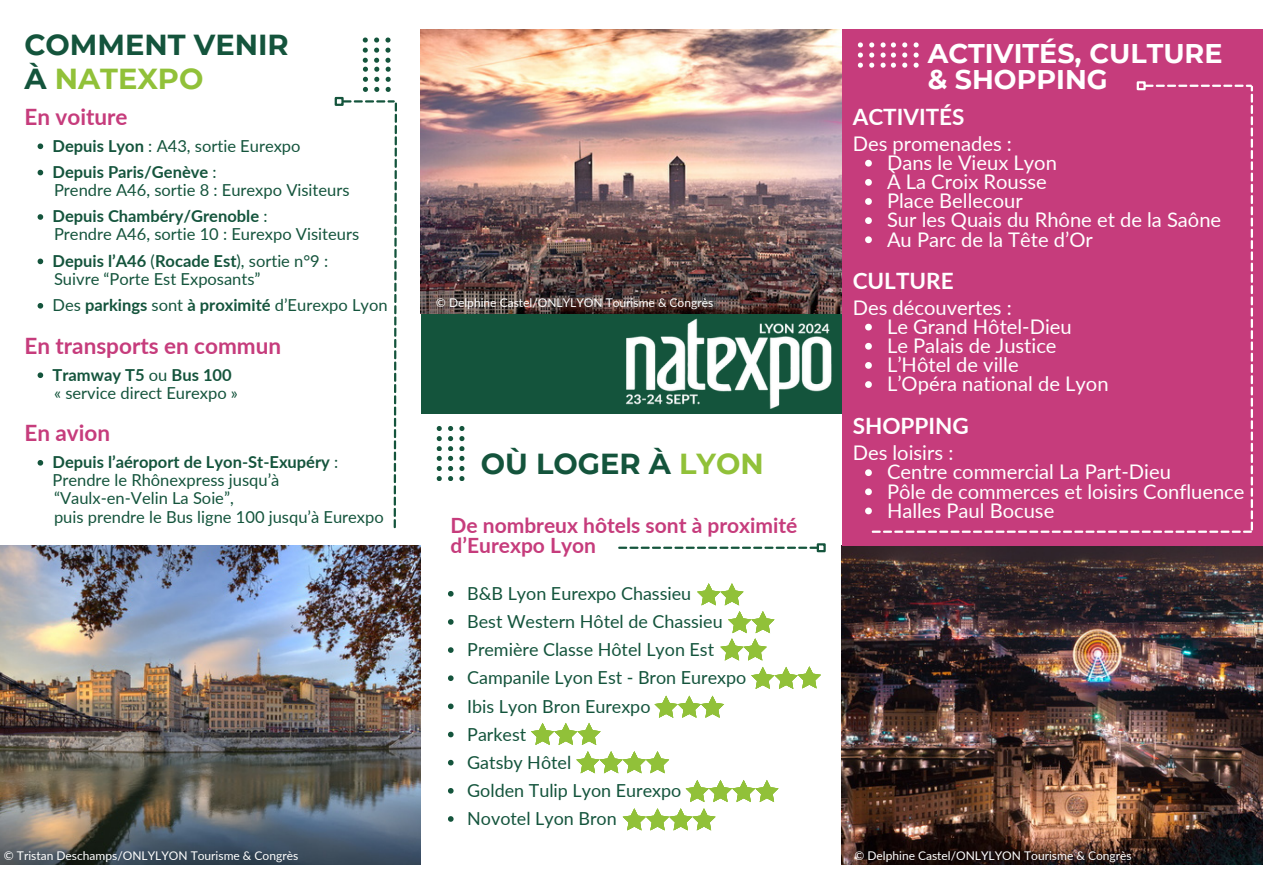
<style>
.page{position:relative;width:1263px;height:894px;background:#fff}
.page>*{position:absolute;margin:0;border:0;box-sizing:border-box;transform-origin:0 0}
.t1{font:700 28.95px/33.8px "Montserrat";color:#14543c}
.t2{font:700 27px/25.8px "Montserrat";color:#fff}
.t3{font:700 22.5px "Lato";color:#c63c7c}
.t4{font:700 22.5px "Lato";color:#fff}
.t5{font:700 21px/20.2px "Lato";color:#c63c7c}
.t6{font:20.1px "Lato";color:#fff}
.t7{font:18px "Lato";color:#14543c}
.t8{font:16.5px/18.1px "Lato";color:#14543c}
.t9{font:700 16.5px/18.1px "Lato";color:#14543c}
.t10{font:12px "Lato";color:#fff}
.s1{color:#91c139}
.s2{font-weight:700}
.s3{font-weight:400}
</style>
<div class="page">
<img style="left:842px;top:545px;width:421px;height:319px">
<img style="left:0;top:545px;width:421px;height:319px">
<img style="left:421px;top:29px;width:421px;height:285px">
<div style="left:842px;top:29px;width:421px;height:516px;background:#c63c7c"></div>
<div style="left:421px;top:314px;width:421px;height:100px;background:#14543c"></div>
<svg style="left:437px;top:426px;width:5px;height:54px"></svg>
<svg style="left:448px;top:426px;width:5px;height:54px"></svg>
<svg style="left:459px;top:426px;width:5px;height:54px"></svg>
<svg style="left:618px;top:546px;width:199px;height:2px"></svg>
<div style="left:817px;top:543px;width:9px;height:9px;border:2px solid #14543c"></div>
<svg style="left:448px;top:591px;width:6px;height:5px"></svg>
<svg style="left:448px;top:619px;width:6px;height:5px"></svg>
<svg style="left:448px;top:647px;width:6px;height:5px"></svg>
<svg style="left:448px;top:675px;width:6px;height:5px"></svg>
<svg style="left:448px;top:703px;width:6px;height:6px"></svg>
<svg style="left:448px;top:731px;width:6px;height:6px"></svg>
<svg style="left:448px;top:759px;width:6px;height:6px"></svg>
<svg style="left:448px;top:788px;width:6px;height:5px"></svg>
<svg style="left:448px;top:816px;width:6px;height:5px"></svg>
<svg style="left:720px;top:611px;width:54px;height:49px"></svg>
<svg style="left:697px;top:583px;width:47px;height:22px"></svg>
<svg style="left:654px;top:695px;width:70px;height:22px"></svg>
<svg style="left:531px;top:723px;width:70px;height:21px"></svg>
<svg style="left:751px;top:666px;width:70px;height:22px"></svg>
<svg style="left:576px;top:751px;width:93px;height:22px"></svg>
<svg style="left:686px;top:780px;width:92px;height:21px"></svg>
<svg style="left:623px;top:808px;width:93px;height:22px"></svg>
<img style="left:609px;top:304px;width:233px;height:105px">
<svg style="left:902px;top:42px;width:5px;height:25px"></svg>
<svg style="left:914px;top:42px;width:5px;height:25px"></svg>
<svg style="left:858px;top:42px;width:5px;height:25px"></svg>
<svg style="left:869px;top:42px;width:5px;height:25px"></svg>
<svg style="left:881px;top:42px;width:15px;height:25px"></svg>
<div style="left:1137px;top:81px;width:9px;height:9px;border:2px solid #fff"></div>
<svg style="left:865px;top:85px;width:388px;height:447px"></svg>
<svg style="left:344px;top:100px;width:53px;height:428px"></svg>
<div style="left:335px;top:97px;width:9px;height:9px;border:2px solid #14543c"></div>
<svg style="left:363px;top:37px;width:5px;height:54px"></svg>
<svg style="left:374px;top:37px;width:5px;height:54px"></svg>
<svg style="left:385px;top:37px;width:6px;height:54px"></svg>
<svg style="left:38px;top:143px;width:5px;height:6px"></svg>
<svg style="left:38px;top:170px;width:5px;height:5px"></svg>
<svg style="left:38px;top:214px;width:5px;height:6px"></svg>
<svg style="left:38px;top:258px;width:5px;height:6px"></svg>
<svg style="left:38px;top:303px;width:5px;height:5px"></svg>
<svg style="left:38px;top:372px;width:5px;height:6px"></svg>
<svg style="left:38px;top:460px;width:5px;height:5px"></svg>
<p class="t1" style="left:24px;top:28px;width:266px">COMMENT VENIR<br>À <span class="s1">NATEXPO</span></p>
<p class="t3" style="left:24px;top:102px;width:105px">En voiture</p>
<p class="t8" style="left:53px;top:136px;width:250px"><span class="s2">Depuis Lyon</span> : A43, sortie Eurexpo</p>
<p class="t9" style="left:53px;top:162px;width:166px">Depuis Paris/Genève <span class="s3">:</span></p>
<p class="t8" style="left:54px;top:180px;width:297px">Prendre A46, sortie 8 : Eurexpo Visiteurs</p>
<p class="t9" style="left:53px;top:207px;width:217px">Depuis Chambéry/Grenoble <span class="s3">:</span></p>
<p class="t8" style="left:54px;top:225px;width:307px">Prendre A46, sortie 10 : Eurexpo Visiteurs</p>
<p class="t9" style="left:53px;top:251px;width:277px">Depuis l’A46 <span class="s3">(</span>Rocade Est<span class="s3">), sortie n°9 :</span></p>
<p class="t8" style="left:54px;top:269px;width:208px">Suivre “Porte Est Exposants”</p>
<p class="t8" style="left:53px;top:295px;width:337px">Des <span class="s2">parkings</span> sont <span class="s2">à proximité</span> d’Eurexpo Lyon</p>
<p class="t3" style="left:24px;top:331px;width:258px">En transports en commun</p>
<p class="t9" style="left:53px;top:365px;width:181px">Tramway T5 <span class="s3">ou</span> Bus 100</p>
<p class="t8" style="left:54px;top:383px;width:186px">« service direct Eurexpo »</p>
<p class="t3" style="left:24px;top:419px;width:87px">En avion</p>
<p class="t9" style="left:53px;top:452px;width:287px">Depuis l’aéroport de Lyon-St-Exupéry <span class="s3">:<br>Prendre le Rhônexpress jusqu’à</span></p>
<p class="t8" style="left:54px;top:489px;width:331px">“Vaulx-en-Velin La Soie”,<br>puis prendre le Bus ligne 100 jusqu’à Eurexpo</p>
<p class="t10" style="left:4px;top:847px;width:296px">© Tristan Deschamps/ONLYLYON Tourisme &amp; Congrès</p>
<p class="t10" style="left:436px;top:295px;width:279px">© Delphine Castel/ONLYLYON Tourisme &amp; Congrès</p>
<p class="t1" style="left:481px;top:446px;width:285px">OÙ LOGER À <span class="s1">LYON</span></p>
<h5 class="t5" style="left:451px;top:514px;width:348px">De nombreux hôtels sont à proximité d’Eurexpo Lyon</h5>
<h3 class="t7" style="left:467px;top:582px;width:226px">B&amp;B Lyon Eurexpo Chassieu</h3>
<p class="t7" style="left:467px;top:610px;width:257px">Best Western Hôtel de Chassieu</p>
<p class="t7" style="left:467px;top:638px;width:248px">Première Classe Hôtel Lyon Est</p>
<h5 class="t7" style="left:467px;top:666px;width:281px">Campanile Lyon Est - Bron Eurexpo</h5>
<p class="t7" style="left:467px;top:694px;width:185px">Ibis Lyon Bron Eurexpo</p>
<h5 class="t7" style="left:467px;top:722px;width:60px">Parkest</h5>
<p class="t7" style="left:467px;top:750px;width:106px">Gatsby Hôtel</p>
<h5 class="t7" style="left:467px;top:779px;width:216px">Golden Tulip Lyon Eurexpo</h5>
<p class="t7" style="left:467px;top:807px;width:151px">Novotel Lyon Bron</p>
<h3 class="t2" style="left:928px;top:41px;width:296px">ACTIVITÉS, CULTURE &amp; SHOPPING</h3>
<p class="t4" style="left:853px;top:102px;width:113px">ACTIVITÉS</p>
<p class="t6" style="left:853px;top:131px;width:161px">Des promenades :</p>
<h5 class="t6" style="left:887px;top:150px;width:171px">Dans le Vieux Lyon</h5>
<p class="t6" style="left:887px;top:169px;width:161px">À La Croix Rousse</p>
<p class="t6" style="left:887px;top:188px;width:137px">Place Bellecour</p>
<p class="t6" style="left:887px;top:207px;width:336px">Sur les Quais du Rhône et de la Saône</p>
<p class="t6" style="left:887px;top:226px;width:207px">Au Parc de la Tête d’Or</p>
<p class="t4" style="left:853px;top:267px;width:102px">CULTURE</p>
<p class="t6" style="left:853px;top:295px;width:161px">Des découvertes :</p>
<h1 class="t6" style="left:887px;top:314px;width:186px">Le Grand Hôtel-Dieu</h1>
<h3 class="t6" style="left:887px;top:333px;width:171px">Le Palais de Justice</h3>
<p class="t6" style="left:887px;top:352px;width:133px">L’Hôtel de ville</p>
<p class="t6" style="left:887px;top:371px;width:223px">L’Opéra national de Lyon</p>
<p class="t4" style="left:853px;top:411px;width:118px">SHOPPING</p>
<p class="t6" style="left:853px;top:440px;width:102px">Des loisirs :</p>
<p class="t6" style="left:887px;top:459px;width:285px">Centre commercial La Part-Dieu</p>
<p class="t6" style="left:887px;top:478px;width:359px">Pôle de commerces et loisirs Confluence</p>
<p class="t6" style="left:887px;top:497px;width:169px">Halles Paul Bocuse</p>
<p class="t10" style="left:854px;top:847px;width:279px">© Delphine Castel/ONLYLYON Tourisme &amp; Congrès</p>
</div>
